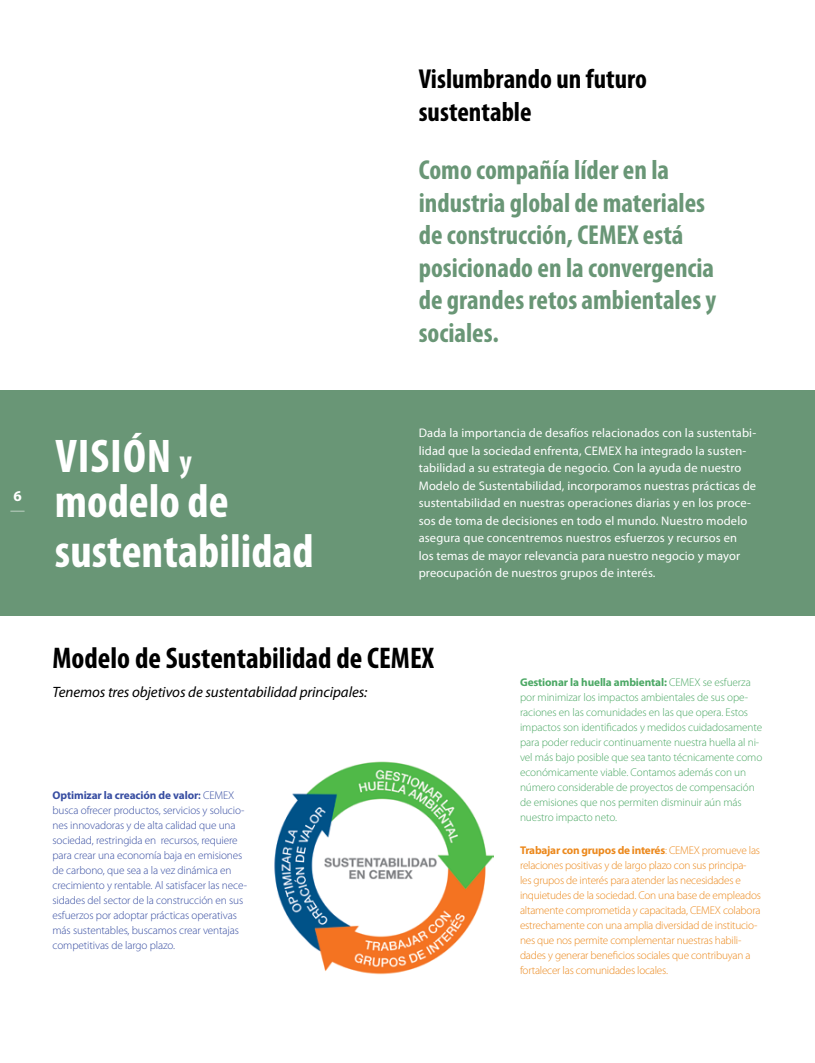
<style>
.page{position:relative;width:815px;height:1063px;background:#fff}
.page>*{position:absolute;margin:0;border:0;box-sizing:border-box;transform-origin:0 0}
.t1{font:700 condensed 47.5px/45.2px "Myriad Pro";letter-spacing:.02em;color:#fff}
.t2{font:700 condensed 47.5px "Myriad Pro";color:#fff}
.t3{font:700 condensed 30px "Myriad Pro";color:#000}
.t4{font:700 condensed 27.5px/32.5px "Myriad Pro";color:#699676}
.t5{font:700 condensed 27.5px/32.5px "Myriad Pro";color:#000}
.t6{font:italic 15px "Myriad Pro";letter-spacing:-.005em;color:#000}
.t7{font:700 15px "Myriad Pro";color:#fff}
.t8{font:300 condensed 15px "Myriad Pro";color:#fff}
.t9{font:12.5px/17.5px "Myriad Pro";letter-spacing:.01em;color:#fff}
.t10{font:300 11.25px/15px "Myriad Pro";letter-spacing:-.01em;color:#4ca865}
.t11{font:300 11.25px/15px "Myriad Pro";letter-spacing:-.02em;color:#ec891d}
.t12{font:300 11.25px/15px "Myriad Pro";letter-spacing:-.01em;color:#384ea2}
.s1{font-size:31.62px}
.s2{font-weight:700}
.s3{font-weight:700;font-stretch:condensed}
</style>
<div class="page">
<div style="left:0;top:390px;width:815px;height:225px;background:#699676"></div>
<img style="left:274px;top:761px;width:219px;height:214px">
<h3 class="t5" style="left:419px;top:62px;width:230px">Vislumbrando un futuro sustentable</h3>
<h3 class="t4" style="left:419px;top:153px;width:299px">Como compañía líder en la industria global de materiales de construcción, CEMEX está posicionado en la convergencia de grandes retos ambientales y sociales.</h3>
<p class="t7" style="left:13px;top:486px;width:10px">6</p>
<p class="t8" style="left:10px;top:502px;width:16px">—</p>
<h1 class="t1" style="left:55px;top:433px;width:175px">visiÓn <span class="s1">y </span>modelo de</h1>
<h1 class="t2" style="left:55px;top:522px;width:260px">sustentabilidad</h1>
<p class="t9" style="left:419px;top:424px;width:339px">Dada la importancia de desafíos relacionados con la sustentabi&shy;lidad que la sociedad enfrenta, CEMEX ha integrado la susten&shy;tabilidad a su estrategia de negocio. Con la ayuda de nuestro Modelo de Sustentabilidad, incorporamos nuestras prácticas de sustentabilidad en nuestras operaciones diarias y en los proce&shy;sos de toma de decisiones en todo el mundo. Nuestro modelo asegura que concentremos nuestros esfuerzos y recursos en<br>los temas de mayor relevancia para nuestro negocio y mayor preocupación de nuestros grupos de interés.</p>
<h2 class="t3" style="left:53px;top:639px;width:383px">Modelo de Sustentabilidad de CEMEX</h2>
<p class="t6" style="left:53px;top:682px;width:316px">Tenemos tres objetivos de sustentabilidad principales:</p>
<p class="t12" style="left:53px;top:788px;width:196px"><span class="s2">Optimizar la creación de valor</span><span class="s3">:</span> CEMEX busca ofrecer productos, servicios y solucio&shy;nes innovadoras y de alta calidad que una sociedad, restringida en recursos, requiere para crear una economía baja en emisiones de carbono, que sea a la vez dinámica en crecimiento y rentable. Al satisfacer las nece&shy;sidades del sector de la construcción en sus esfuerzos por adoptar prácticas operativas más sustentables, buscamos crear ventajas competitivas de largo plazo.</p>
<p class="t10" style="left:520px;top:675px;width:244px"><span class="s2">Gestionar la huella ambiental:</span> CEMEX se esfuerza por minimizar los impactos ambientales de sus ope&shy;raciones en las comunidades en las que opera. Estos impactos son identificados y medidos cuidadosamente para poder reducir continuamente nuestra huella al ni&shy;vel más bajo posible que sea tanto técnicamente como económicamente viable. Contamos además con un número considerable de proyectos de compensación de emisiones que nos permiten disminuir aún más nuestro impacto neto.</p>
<p class="t11" style="left:520px;top:843px;width:242px"><span class="s2">Trabajar con grupos de interés</span>: CEMEX promueve las relaciones positivas y de largo plazo con sus principa&shy;les grupos de interés para atender las necesidades e inquietudes de la sociedad. Con una base de empleados altamente comprometida y capacitada, CEMEX colabora estrechamente con una amplia diversidad de institucio&shy;nes que nos permite complementar nuestras habili&shy;dades y generar beneficios sociales que contribuyan a fortalecer las comunidades locales.</p>
</div>
